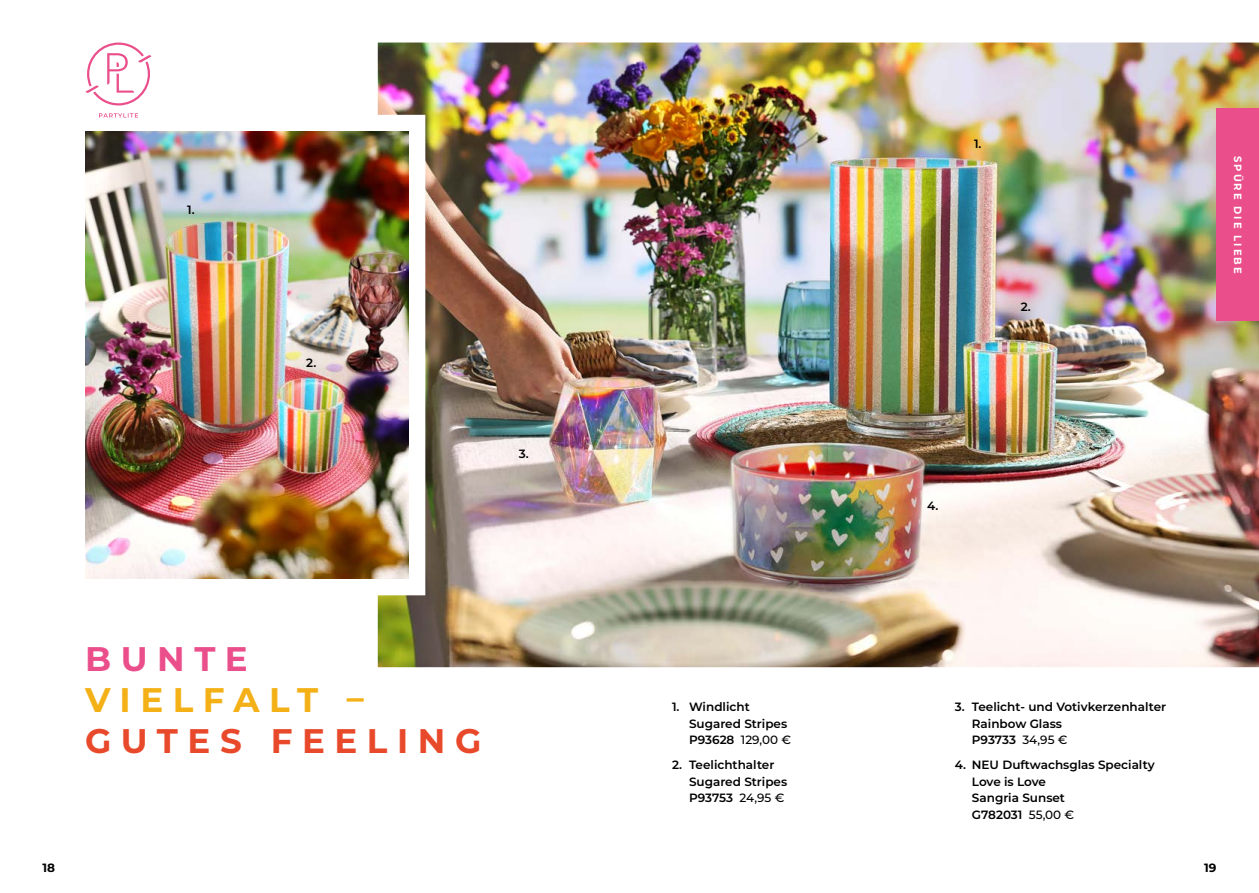
<style>
.page{position:relative;width:1259px;height:893px;background:#fff}
.page>*{position:absolute;margin:0;border:0;box-sizing:border-box;transform-origin:0 0}
.t1{font:700 34.2px "Montserrat";letter-spacing:.28em;color:#e9492b}
.t2{font:700 34.2px "Montserrat";letter-spacing:.28em;color:#f4b117}
.t3{font:700 34.2px "Montserrat";letter-spacing:.28em;color:#ea4f8b}
.t4{font:600 12px/16.5px "Montserrat";color:#000}
.t5{font:700 12px "Montserrat";color:#000}
.t6{font:700 10.5px "Montserrat";letter-spacing:.2em;color:#fff;scale:.95 1}
.s1{font-weight:500}
</style>
<div class="page">
<img style="left:378px;top:43px;width:881px;height:624px">
<div style="left:1216px;top:108px;width:43px;height:213px;background:#ea4f8b"></div>
<img style="left:85px;top:132px;width:323px;height:446px">
<div style="left:55px;top:616px;width:456px;height:169px;background:#fff"></div>
<svg style="left:86px;top:43px;width:65px;height:63px"></svg>
<svg style="left:99px;top:113px;width:39px;height:5px"></svg>
<p class="t4" style="left:187px;top:201px;width:9px">1.</p>
<p class="t4" style="left:306px;top:354px;width:12px">2.</p>
<p class="t4" style="left:519px;top:445px;width:11px">3.</p>
<p class="t4" style="left:974px;top:135px;width:9px">1.</p>
<p class="t4" style="left:1020px;top:298px;width:12px">2.</p>
<p class="t4" style="left:927px;top:497px;width:13px">4.</p>
<p class="t6" style="left:1245px;top:156px;width:125px;rotate:90deg">SPÜRE DIE LIEBE</p>
<h1 class="t3" style="left:85px;top:634px;width:164px">BUNTE</h1>
<h1 class="t2" style="left:85px;top:675px;width:280px">VIELFALT –</h1>
<h1 class="t1" style="left:85px;top:717px;width:398px">GUTES FEELING</h1>
<p class="t4" style="left:689px;top:698px;width:103px;text-indent:-17px">1. Windlicht<br>Sugared Stripes<br>P93628 <span class="s1">129,00 €</span></p>
<p class="t4" style="left:689px;top:756px;width:100px;text-indent:-17px">2. Teelichthalter<br>Sugared Stripes<br>P93753 <span class="s1">24,95 €</span></p>
<p class="t4" style="left:972px;top:698px;width:196px;text-indent:-17px">3. Teelicht- und Votivkerzenhalter<br>Rainbow Glass<br>P93733 <span class="s1">34,95 €</span></p>
<p class="t4" style="left:972px;top:756px;width:184px;text-indent:-17px">4. NEU Duftwachsglas Specialty<br>Love is Love<br>Sangria Sunset<br>G782031 <span class="s1">55,00 €</span></p>
<p class="t5" style="left:43px;top:859px;width:14px">18</p>
<p class="t5" style="left:1204px;top:859px;width:14px">19</p>
</div>
